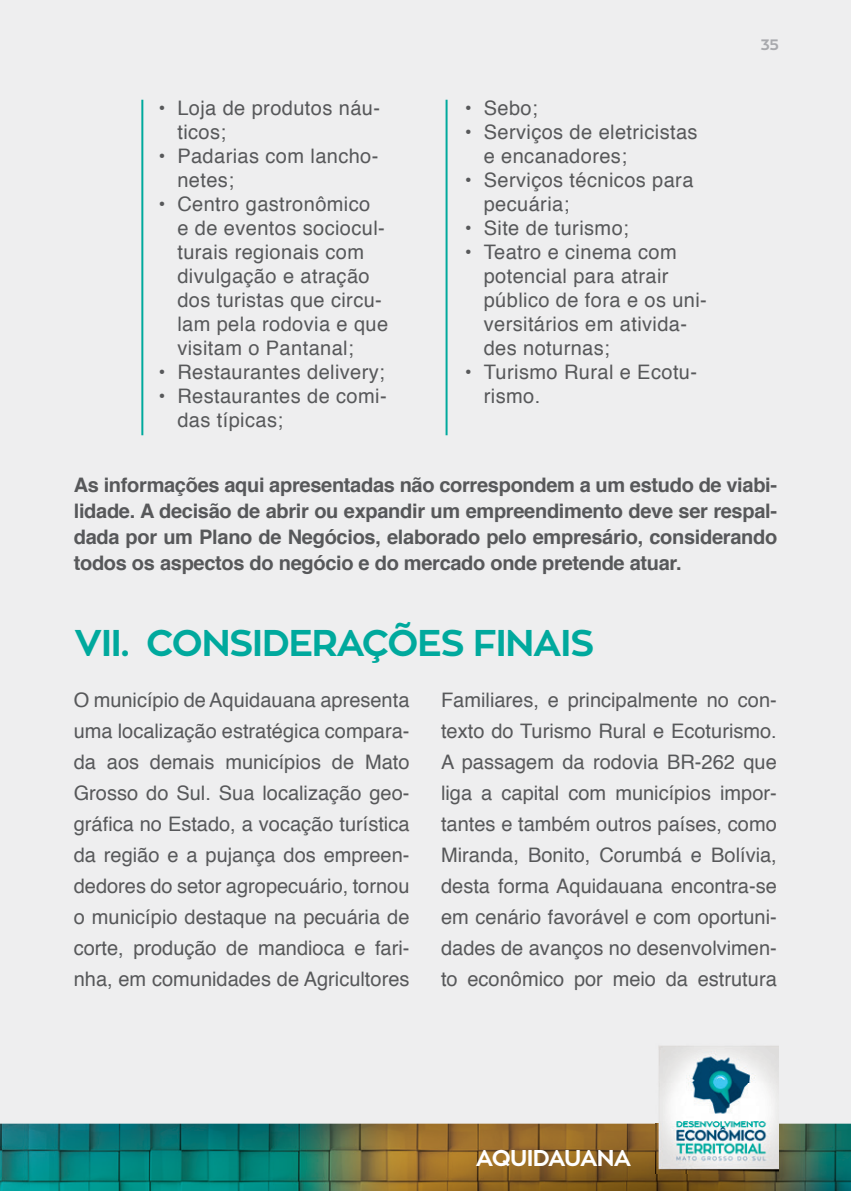
<style>
.page{position:relative;width:851px;height:1191px;background:#fff}
.page>*{position:absolute;margin:0;border:0;box-sizing:border-box;transform-origin:0 0}
.t1{font:700 37px "Zona Pro";letter-spacing:-.03em;color:#00a99d}
.t2{font:700 22.8px "Zona Pro";letter-spacing:-.03em;color:#fff}
.t3{font:20px/31px "Helvetica";letter-spacing:.02em;color:#57585a}
.t4{font:700 20px/26px "Helvetica";letter-spacing:-.015em;color:#57585a;text-align:justify}
.t5{font:700 15px "Zona Pro";color:#a8a9ad}
</style>
<div class="page">
<div style="left:0;top:0;width:850px;height:1191px;background:#eeeeef"></div>
<hr style="left:141px;top:100px;width:2px;height:335px;background:#00a99d">
<hr style="left:445px;top:100px;width:2px;height:335px;background:#00a99d">
<img style="left:0;top:1123px;width:850px;height:68px">
<img style="left:655px;top:1045px;width:123px;height:128px">
<p class="t3" style="left:177px;top:96px;width:204px;line-height:24px;text-indent:-19px">• Loja de produtos náu&shy;ticos;</p>
<p class="t3" style="left:177px;top:144px;width:203px;line-height:24px;text-indent:-19px">• Padarias com lancho&shy;netes;</p>
<p class="t3" style="left:177px;top:192px;width:212px;line-height:24px;text-indent:-19px">• Centro gastronômico<br>e de eventos sociocul&shy;turais regionais com divulgação e atração dos turistas que circu&shy;lam pela rodovia e que visitam o Pantanal;</p>
<p class="t3" style="left:158px;top:357px;width:228px">• Restaurantes delivery;</p>
<p class="t3" style="left:177px;top:384px;width:211px;line-height:24px;text-indent:-19px">• Restaurantes de comi&shy;das típicas;</p>
<p class="t3" style="left:464px;top:93px;width:74px">• Sebo;</p>
<p class="t3" style="left:483px;top:120px;width:215px;line-height:24px;text-indent:-19px">• Serviços de eletricistas e encanadores;</p>
<p class="t3" style="left:483px;top:168px;width:211px;line-height:24px;text-indent:-19px">• Serviços técnicos para pecuária;</p>
<p class="t3" style="left:464px;top:213px;width:165px">• Site de turismo;</p>
<p class="t3" style="left:483px;top:240px;width:225px;line-height:24px;text-indent:-19px">• Teatro e cinema com potencial para atrair público de fora e os uni&shy;versitários em ativida&shy;des noturnas;</p>
<p class="t3" style="left:483px;top:360px;width:215px;line-height:24px;text-indent:-19px">• Turismo Rural e Ecotu&shy;rismo.</p>
<p class="t5" style="left:760px;top:35px;width:20px">35</p>
<p class="t4" style="left:74px;top:472px;width:705px">As informações aqui apresentadas não correspondem a um estudo de viabi&shy;lidade. A decisão de abrir ou expandir um empreendimento deve ser respal&shy;dada por um Plano de Negócios, elaborado pelo empresário, considerando todos os aspectos do negócio e do mercado onde pretende atuar.</p>
<h1 class="t1" style="left:74px;top:619px;width:521px">VII. CONSIDERAÇÕES FINAIS</h1>
<p class="t3" style="left:441px;top:685px;width:337px;text-align:justify">Familiares, e principalmente no con&shy;texto do Turismo Rural e Ecoturismo.<br>A passagem da rodovia BR-262 que liga a capital com municípios impor&shy;tantes e também outros países, como Miranda, Bonito, Corumbá e Bolívia, desta forma Aquidauana encontra-se em cenário favorável e com oportuni&shy;dades de avanços no desenvolvimen&shy;to econômico por meio da estrutura</p>
<p class="t3" style="left:74px;top:685px;width:337px;text-align:justify">O município de Aquidauana apresenta uma localização estratégica compara&shy;da aos demais municípios de Mato Grosso do Sul. Sua localização geo&shy;gráfica no Estado, a vocação turística da região e a pujança dos empreen&shy;dedores do setor agropecuário, tornou o município destaque na pecuária de corte, produção de mandioca e fari&shy;nha, em comunidades de Agricultores</p>
<p class="t2" style="left:476px;top:1143px;width:157px">AQUIDAUANA</p>
</div>
